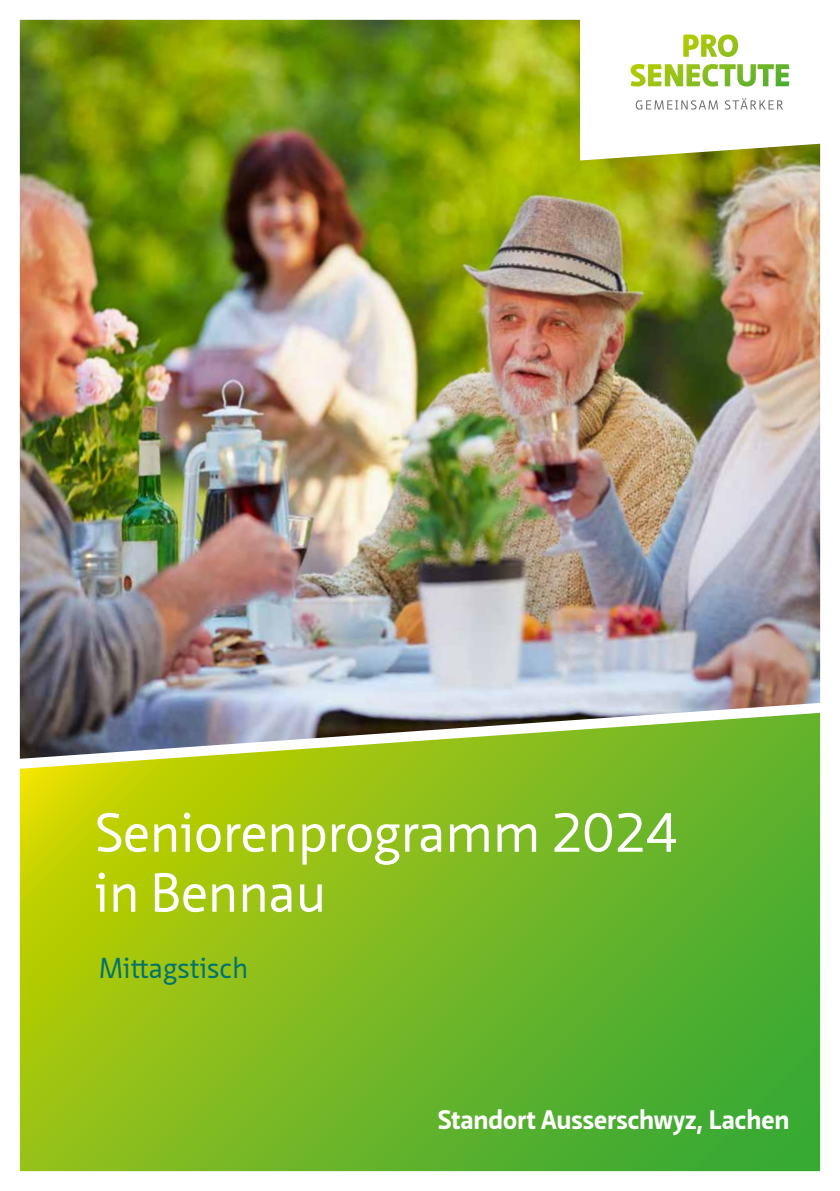
<style>
.page{position:relative;width:840px;height:1191px;background:#fff}
.page>*{position:absolute;margin:0;border:0;box-sizing:border-box;transform-origin:0 0}
.t1{font:53.6px/60px "Neue Sans Pro";letter-spacing:-.01em;color:#fff}
.t2{font:28px "Neue Sans Pro";color:#00726f}
.t3{font:700 26px "Neue Sans Pro";letter-spacing:-.005em;color:#fff}
</style>
<div class="page">
<svg style="left:20px;top:769px;width:799px;height:402px;background:#7aba20"></svg>
<img style="left:20px;top:20px;width:799px;height:681px">
<img style="left:19px;top:701px;width:802px;height:68px">
<svg style="left:579px;top:19px;width:242px;height:141px"></svg>
<svg style="left:630px;top:34px;width:159px;height:52px"></svg>
<svg style="left:635px;top:100px;width:82px;height:10px"></svg>
<svg style="left:724px;top:98px;width:58px;height:12px"></svg>
<p class="t1" style="left:95px;top:802px;width:584px">Seniorenprogramm 2024 in Bennau</p>
<p class="t2" style="left:99px;top:949px;width:151px">Mittagstisch</p>
<p class="t3" style="left:437px;top:1102px;width:353px">Standort Ausserschwyz, Lachen</p>
</div>
